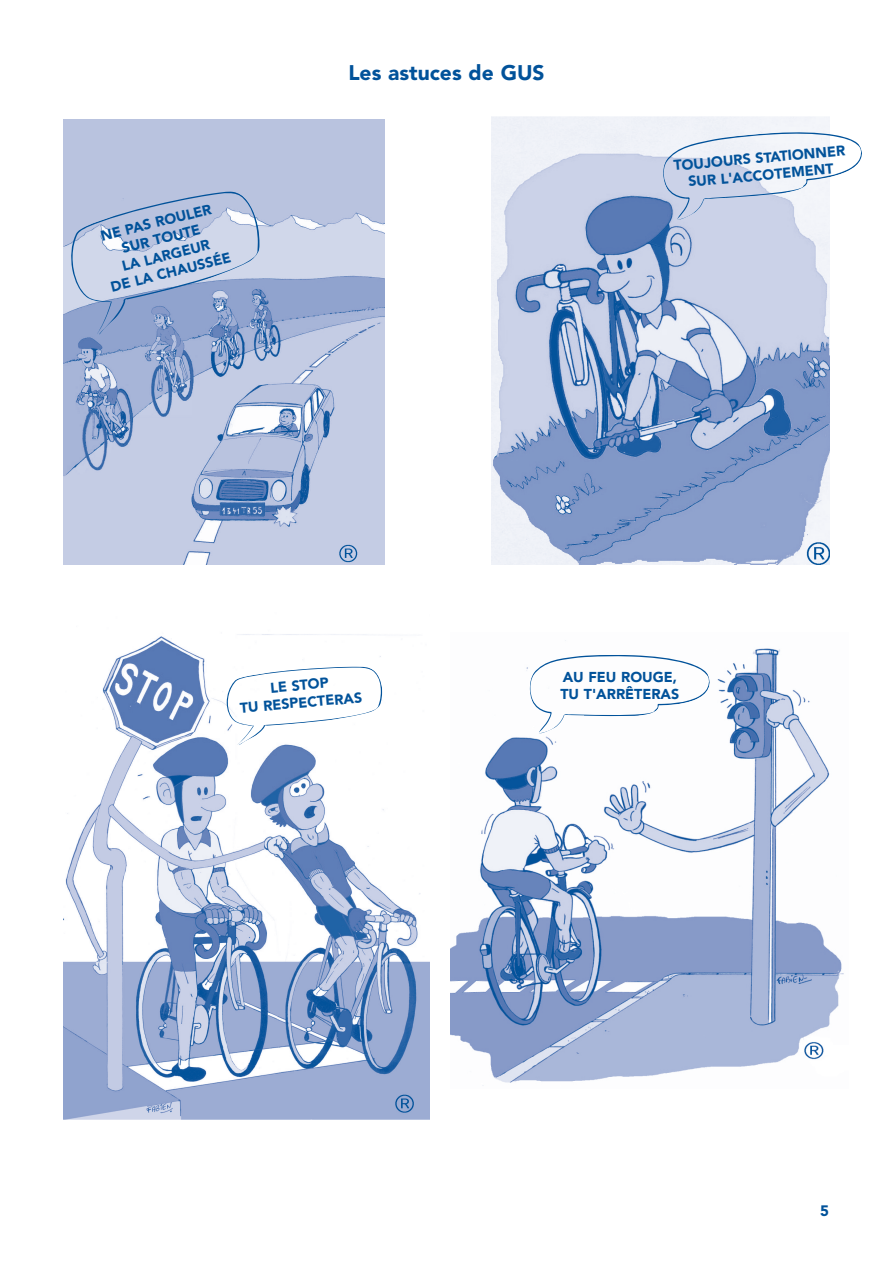
<style>
.page{position:relative;width:893px;height:1263px;background:#fff}
.page>*{position:absolute;margin:0;border:0;box-sizing:border-box;transform-origin:0 0}
.t1{font:900 21px "Avenir";color:#01529a}
.t2{font:900 15px "Avenir";color:#01529a}
.t3{font:900 14.25px/17.2px "Avenir";color:#01529a}
</style>
<div class="page">
<img style="left:64px;top:634px;width:365px;height:486px">
<svg style="left:223px;top:665px;width:160px;height:80px"></svg>
<img style="left:451px;top:640px;width:393px;height:446px">
<img style="left:492px;top:116px;width:337px;height:448px">
<img style="left:64px;top:119px;width:320px;height:446px">
<svg style="left:528px;top:655px;width:182px;height:79px"></svg>
<svg style="left:67px;top:190px;width:196px;height:145px"></svg>
<svg style="left:658px;top:130px;width:204px;height:91px"></svg>
<p class="t3" style="left:153px;top:214px;width:10px;rotate:-14deg">ROULER</p>
<p class="t3" style="left:152px;top:232px;width:10px;rotate:-14deg">TOUTE</p>
<p class="t3" style="left:99px;top:227px;width:36px;rotate:-14deg">NE PAS</p>
<p class="t3" style="left:105px;top:262px;width:57px;text-align:center;rotate:-14deg">LA LARGEUR<br>DELACHAUSSÉE</p>
<h1 class="t1" style="left:348px;top:60px;width:198px">LES ASTUCES DE GUS</h1>
<p class="t3" style="left:673px;top:157px;width:18px;rotate:-5deg">TOUJOURS</p>
<p class="t3" style="left:755px;top:150px;width:10px;rotate:-5deg">STATIONNER</p>
<p class="t3" style="left:720px;top:170px;width:26px;rotate:-5deg">L'ACCOTEMENT</p>
<p class="t3" style="left:238px;top:682px;width:64px;text-indent:32px;rotate:-5deg">LE STOP<br>TU RESPECTERAS</p>
<p class="t3" style="left:563px;top:668px;width:36px">AU FEU</p>
<p class="t3" style="left:621px;top:668px;width:11px">ROUGE</p>
<p class="t3" style="left:673px;top:668px;width:6px">,</p>
<p class="t3" style="left:560px;top:685px;width:47px">TU T'ARR</p>
<p class="t3" style="left:625px;top:685px;width:19px">ÊTERAS</p>
<p class="t2" style="left:820px;top:1202px;width:10px">5</p>
</div>
